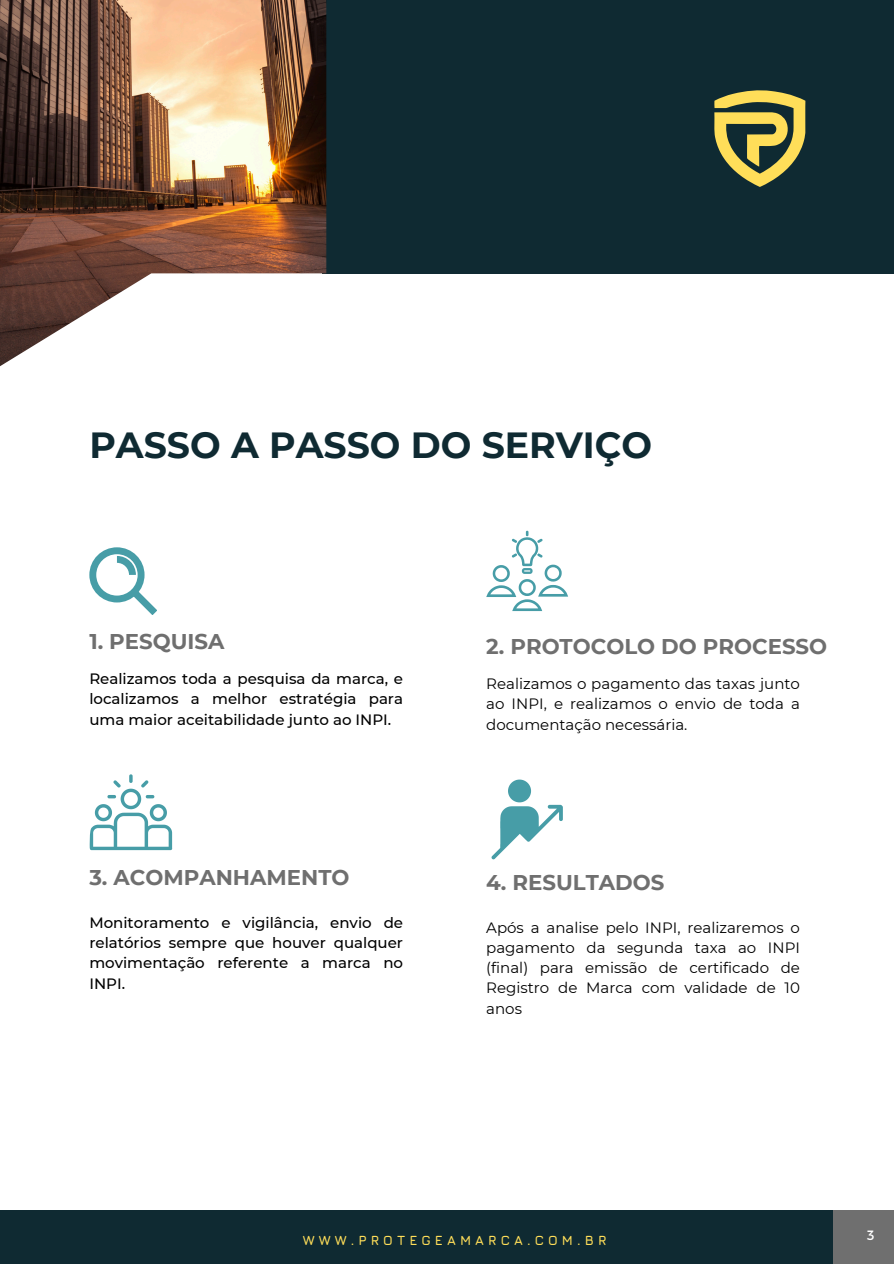
<style>
.page{position:relative;width:894px;height:1264px;background:#fff}
.page>*{position:absolute;margin:0;border:0;box-sizing:border-box;transform-origin:0 0}
.t1{font:700 36.3px "Montserrat";color:#0f2a32}
.t2{font:700 21.3px "Montserrat";color:#6f6f6f}
.t3{font:15px/20.2px "Montserrat";color:#000;text-align:justify}
.t4{font:500 15px/20.2px "Montserrat";color:#000;text-align:justify}
.t5{font:13.5px "Montserrat";color:#fff}
.t6{font:700 13.2px "Jura";letter-spacing:.31em;color:#ffde59}
</style>
<div class="page">
<div style="left:322px;top:0;width:571px;height:273px;background:#0f2a32"></div>
<img style="left:0;top:0;width:326px;height:367px">
<div style="left:0;top:1209px;width:893px;height:54px;background:#0f2a32"></div>
<div style="left:833px;top:1209px;width:60px;height:54px;background:#6f6f6f"></div>
<svg style="left:89px;top:547px;width:68px;height:68px"></svg>
<svg style="left:486px;top:530px;width:82px;height:81px"></svg>
<svg style="left:89px;top:774px;width:83px;height:76px"></svg>
<svg style="left:491px;top:779px;width:71px;height:80px"></svg>
<svg style="left:714px;top:90px;width:91px;height:97px"></svg>
<h1 class="t1" style="left:89px;top:423px;width:564px">PASSO A PASSO DO SERVIÇO</h1>
<h3 class="t2" style="left:89px;top:628px;width:137px">1. PESQUISA</h3>
<p class="t2" style="left:486px;top:633px;width:342px">2. PROTOCOLO DO PROCESSO</p>
<p class="t4" style="left:89px;top:668px;width:315px">Realizamos toda a pesquisa da marca, e localizamos a melhor estratégia para uma maior aceitabilidade junto ao INPI.</p>
<h2 class="t3" style="left:486px;top:673px;width:315px">Realizamos o pagamento das taxas junto ao INPI, e realizamos o envio de toda a documentação necessária.</h2>
<p class="t2" style="left:89px;top:864px;width:261px">3. ACOMPANHAMENTO</p>
<h2 class="t2" style="left:486px;top:869px;width:180px">4. RESULTADOS</h2>
<h2 class="t4" style="left:89px;top:912px;width:315px">Monitoramento e vigilância, envio de relatórios sempre que houver qualquer movimentação referente a marca no INPI.</h2>
<h4 class="t3" style="left:486px;top:917px;width:315px">Após a analise pelo INPI, realizaremos o pagamento da segunda taxa ao INPI (final) para emissão de certificado de Registro de Marca com validade de 10 anos</h4>
<h3 class="t6" style="left:302px;top:1232px;width:305px">WWW.PROTEGEAMARCA.COM.BR</h3>
<p class="t5" style="left:866px;top:1225px;width:9px">3</p>
</div>
